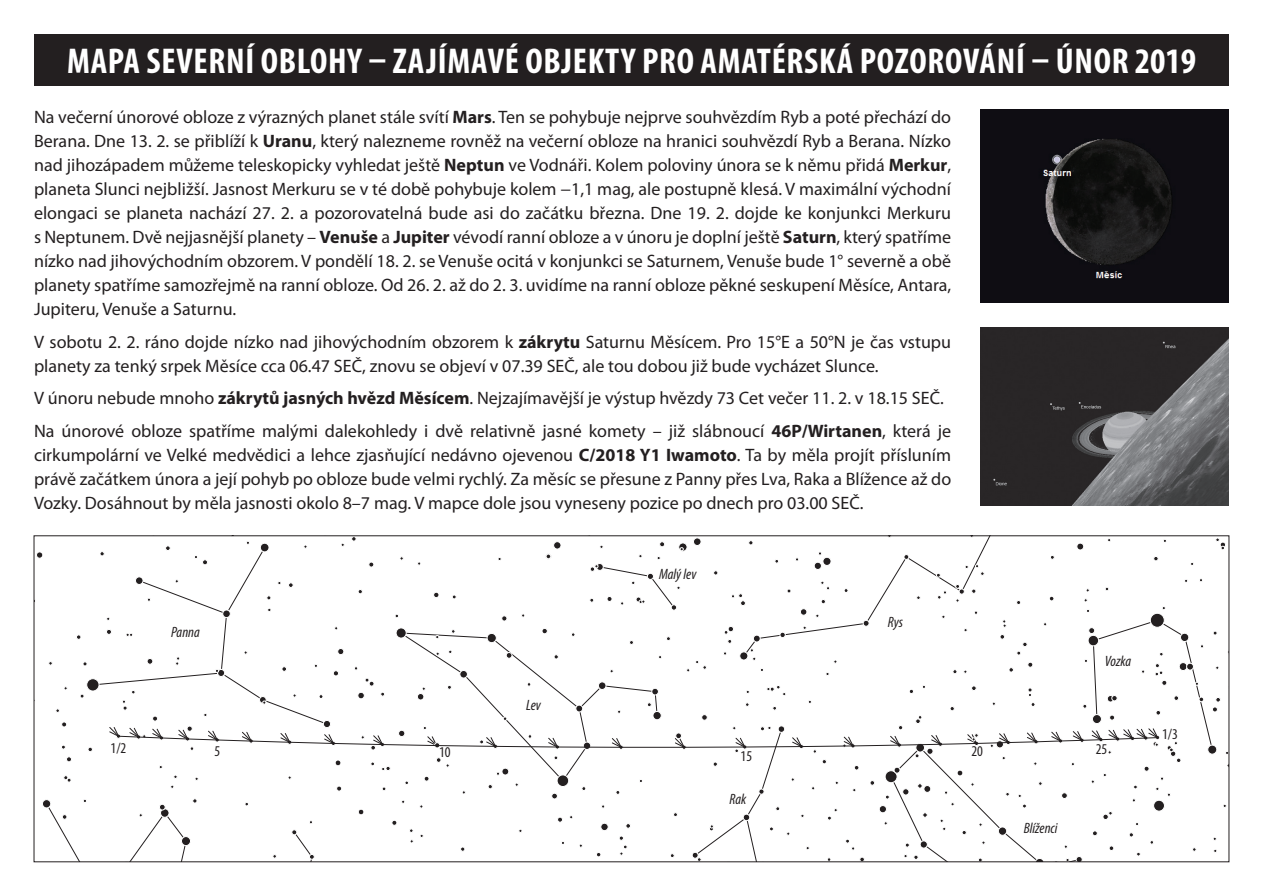
<style>
.page{position:relative;width:1263px;height:893px;background:#fff}
.page>*{position:absolute;margin:0;border:0;box-sizing:border-box;transform-origin:0 0}
.t1{font:700 condensed 36px "Myriad Pro";letter-spacing:.02em;color:#fff}
.t2{font:18px/24px "Myriad Pro";color:#231f20;text-align:justify}
.t3{font:italic condensed 15px "Myriad Pro";color:#231f20}
.t4{font:condensed 15px "Myriad Pro";color:#231f20}
.s1{font-weight:700}
</style>
<div class="page">
<div style="left:34px;top:34px;width:1195px;height:51px;background:#231f20"></div>
<img style="left:980px;top:110px;width:249px;height:193px">
<img style="left:980px;top:328px;width:249px;height:178px">
<div style="left:36px;top:552px;width:7px;height:6px;background:#231f20;border-radius:50%"></div>
<div style="left:36px;top:551px;width:7px;height:8px;border:1px solid #fff;border-radius:50%"></div>
<div style="left:42px;top:800px;width:9px;height:8px;background:#231f20;border-radius:50%"></div>
<div style="left:42px;top:799px;width:9px;height:9px;border:1px solid #fff;border-radius:50%"></div>
<svg style="left:46px;top:537px;width:1183px;height:326px"></svg>
<h1 class="t1" style="left:67px;top:38px;width:1131px">MAPA SEVERNÍ OBLOHY – ZAJÍMAVÉ OBJEKTY PRO AMATÉRSKÁ POZOROVÁNÍ – ÚNOR 2019</h1>
<p class="t2" style="left:34px;top:105px;width:919px">Na večerní únorové obloze z výrazných planet stále svítí <span class="s1">Mars</span>. Ten se pohybuje nejprve souhvězdím Ryb a poté přechází do Berana. Dne 13. 2. se přiblíží k <span class="s1">Uranu</span>, který nalezneme rovněž na večerní obloze na hranici souhvězdí Ryb a Berana. Nízko nad jihozápadem můžeme teleskopicky vyhledat ještě <span class="s1">Neptun</span> ve Vodnáři. Kolem poloviny února se k němu přidá <span class="s1">Merkur</span>, planeta Slunci nejbližší. Jasnost Merkuru se v té době pohybuje kolem −1,1 mag, ale postupně klesá. V maximální východní elongaci se planeta nachází 27. 2. a pozorovatelná bude asi do začátku března. Dne 19. 2. dojde ke konjunkci Merkuru s Neptunem. Dvě nejjasnější planety – <span class="s1">Venuše</span> a <span class="s1">Jupiter</span> vévodí ranní obloze a v únoru je doplní ještě <span class="s1">Saturn</span>, který spatříme nízko nad jihovýchodním obzorem. V pondělí 18. 2. se Venuše ocitá v konjunkci se Saturnem, Venuše bude 1° severně a obě planety spatříme samozřejmě na ranní obloze. Od 26. 2. až do 2. 3. uvidíme na ranní obloze pěkné seskupení Měsíce, Antara, Jupiteru, Venuše a Saturnu.</p>
<p class="t2" style="left:34px;top:330px;width:918px">V sobotu 2. 2. ráno dojde nízko nad jihovýchodním obzorem k <span class="s1">zákrytu</span> Saturnu Měsícem. Pro 15°E a 50°N je čas vstupu planety za tenký srpek Měsíce cca 06.47 SEČ, znovu se objeví v 07.39 SEČ, ale tou dobou již bude vycházet Slunce.</p>
<p class="t2" style="left:34px;top:382px;width:919px;line-height:32.5px">V únoru nebude mnoho <span class="s1">zákrytů jasných hvězd Měsícem</span>. Nejzajímavější je výstup hvězdy 73 Cet večer 11. 2. v 18.15 SEČ.<br>Na únorové obloze spatříme malými dalekohledy i dvě relativně jasné komety – již slábnoucí <span class="s1">46P/Wirtanen</span>, která je</p>
<p class="t2" style="left:34px;top:443px;width:919px">cirkumpolární ve Velké medvědici a lehce zjasňující nedávno ojevenou <span class="s1">C/2018 Y1 Iwamoto</span>. Ta by měla projít přísluním právě začátkem února a její pohyb po obloze bude velmi rychlý. Za měsíc se přesune z Panny přes Lva, Raka a Blížence až do Vozky. Dosáhnout by měla jasnosti okolo 8–7 mag. V mapce dole jsou vyneseny pozice po dnech pro 03.00 SEČ.</p>
<p class="t4" style="left:111px;top:739px;width:17px">1/2</p>
<p class="t3" style="left:171px;top:623px;width:30px">Panna</p>
<p class="t3" style="left:526px;top:696px;width:16px">Lev</p>
<p class="t3" style="left:659px;top:565px;width:39px">Malý lev</p>
<p class="t3" style="left:888px;top:613px;width:17px">Rys</p>
<p class="t3" style="left:1105px;top:651px;width:28px">Vozka</p>
<p class="t4" style="left:214px;top:742px;width:7px">5</p>
<p class="t4" style="left:439px;top:743px;width:13px">10</p>
<p class="t4" style="left:741px;top:747px;width:13px">15</p>
<p class="t4" style="left:971px;top:742px;width:13px">20</p>
<p class="t4" style="left:1096px;top:740px;width:13px">25</p>
<p class="t3" style="left:730px;top:790px;width:18px">Rak</p>
<p class="t3" style="left:1024px;top:819px;width:35px">Blíženci</p>
<p class="t4" style="left:1162px;top:725px;width:17px">1/3</p>
</div>
